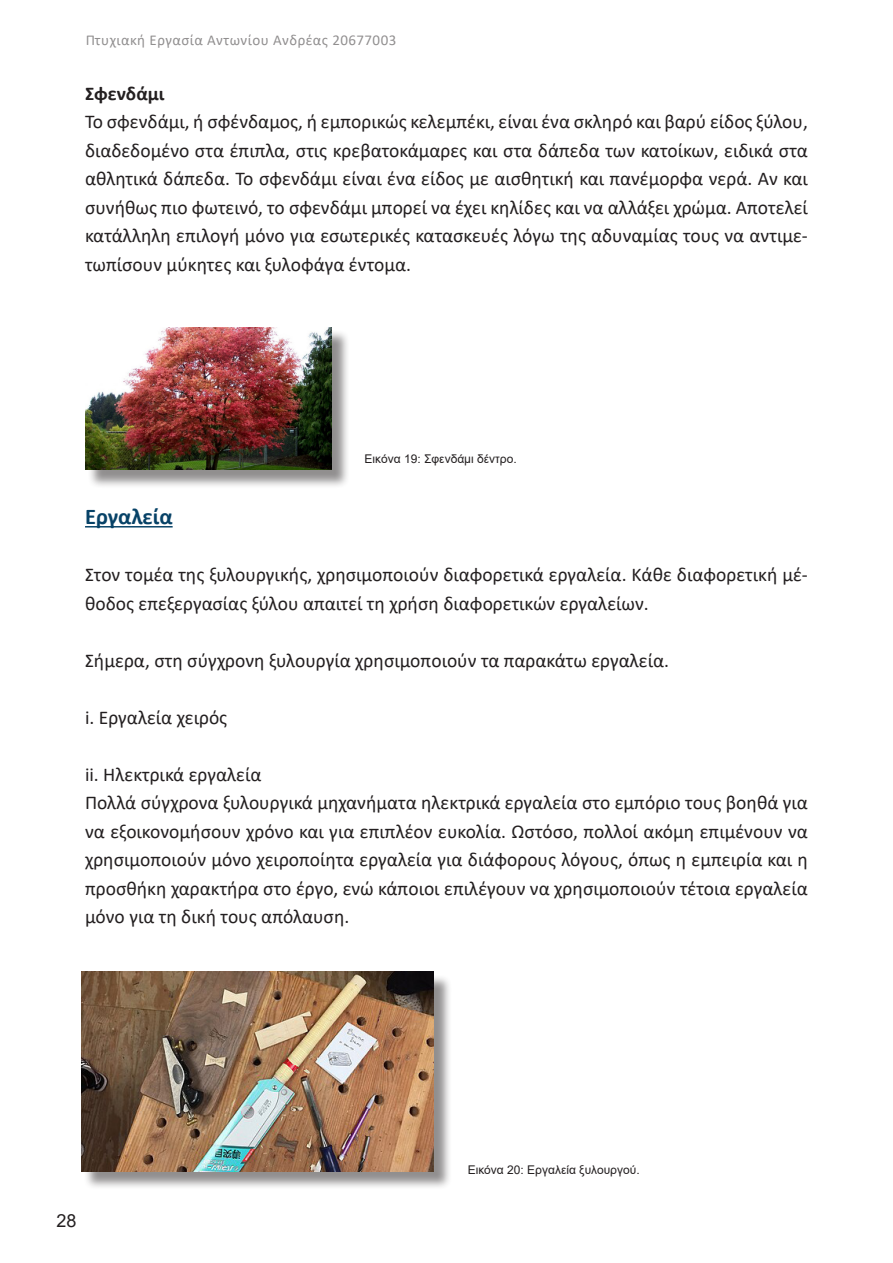
<style>
.page{position:relative;width:893px;height:1263px;background:#fff}
.page>*{position:absolute;margin:0;border:0;box-sizing:border-box;transform-origin:0 0}
.t1{font:700 22.5px "Calibri";color:#074267}
.t2{font:19.5px/28.5px "Calibri";color:#231f20;text-align:justify}
.t3{font:700 19.5px "Calibri";color:#231f20}
.t4{font:18px "Arial";color:#231f20}
.t5{font:15px "Calibri";letter-spacing:.03em;color:#231f20}
.t6{font:12px "Arial";color:#231f20}
</style>
<div class="page">
<hr style="left:85px;top:526px;width:88px;height:1px;background:#074267">
<div style="left:87px;top:330px;width:263px;height:158px;background:#231f20;opacity:.5"></div>
<img style="left:85px;top:327px;width:247px;height:143px">
<div style="left:84px;top:974px;width:368px;height:216px;background:#231f20;opacity:.5"></div>
<img style="left:81px;top:972px;width:353px;height:199px">
<p class="t5" style="left:85px;top:30px;width:313px">Πτυχιακή Εργασία Αντωνίου Ανδρέας 20677003</p>
<p class="t3" style="left:85px;top:79px;width:81px">Σφενδάμι</p>
<p class="t2" style="left:85px;top:107px;width:724px">Το σφενδάμι, ή σφένδαμος, ή εμπορικώς κελεμπέκι, είναι ένα σκληρό και βαρύ είδος ξύλου, διαδεδομένο στα έπιπλα, στις κρεβατοκάμαρες και στα δάπεδα των κατοίκων, ειδικά στα αθλητικά δάπεδα. Το σφενδάμι είναι ένα είδος με αισθητική και πανέμορφα νερά. Αν και συνήθως πιο φωτεινό, το σφενδάμι μπορεί να έχει κηλίδες και να αλλάξει χρώμα. Αποτελεί κατάλληλη επιλογή μόνο για εσωτερικές κατασκευές λόγω της αδυναμίας τους να αντιμε&shy;τωπίσουν μύκητες και ξυλοφάγα έντομα.</p>
<p class="t6" style="left:365px;top:451px;width:154px">Εικόνα 19: Σφενδάμι δέντρο.</p>
<p class="t1" style="left:85px;top:501px;width:89px">Εργαλεία</p>
<p class="t2" style="left:85px;top:560px;width:724px">Στον τομέα της ξυλουργικής, χρησιμοποιούν διαφορετικά εργαλεία. Κάθε διαφορετική μέ&shy;θοδος επεξεργασίας ξύλου απαιτεί τη χρήση διαφορετικών εργαλείων.</p>
<p class="t2" style="left:85px;top:645px;width:586px">Σήμερα, στη σύγχρονη ξυλουργία χρησιμοποιούν τα παρακάτω εργαλεία.</p>
<p class="t2" style="left:85px;top:702px;width:144px">i. Εργαλεία χειρός</p>
<p class="t2" style="left:85px;top:759px;width:178px">ii. Ηλεκτρικά εργαλεία</p>
<p class="t2" style="left:85px;top:788px;width:724px">Πολλά σύγχρονα ξυλουργικά μηχανήματα ηλεκτρικά εργαλεία στο εμπόριο τους βοηθά για να εξοικονομήσουν χρόνο και για επιπλέον ευκολία. Ωστόσο, πολλοί ακόμη επιμένουν να χρησιμοποιούν μόνο χειροποίητα εργαλεία για διάφορους λόγους, όπως η εμπειρία και η προσθήκη χαρακτήρα στο έργο, ενώ κάποιοι επιλέγουν να χρησιμοποιούν τέτοια εργαλεία μόνο για τη δική τους απόλαυση.</p>
<p class="t4" style="left:57px;top:1208px;width:22px">28</p>
<p class="t6" style="left:468px;top:1161px;width:173px">Εικόνα 20: Εργαλεία ξυλουργού.</p>
</div>
